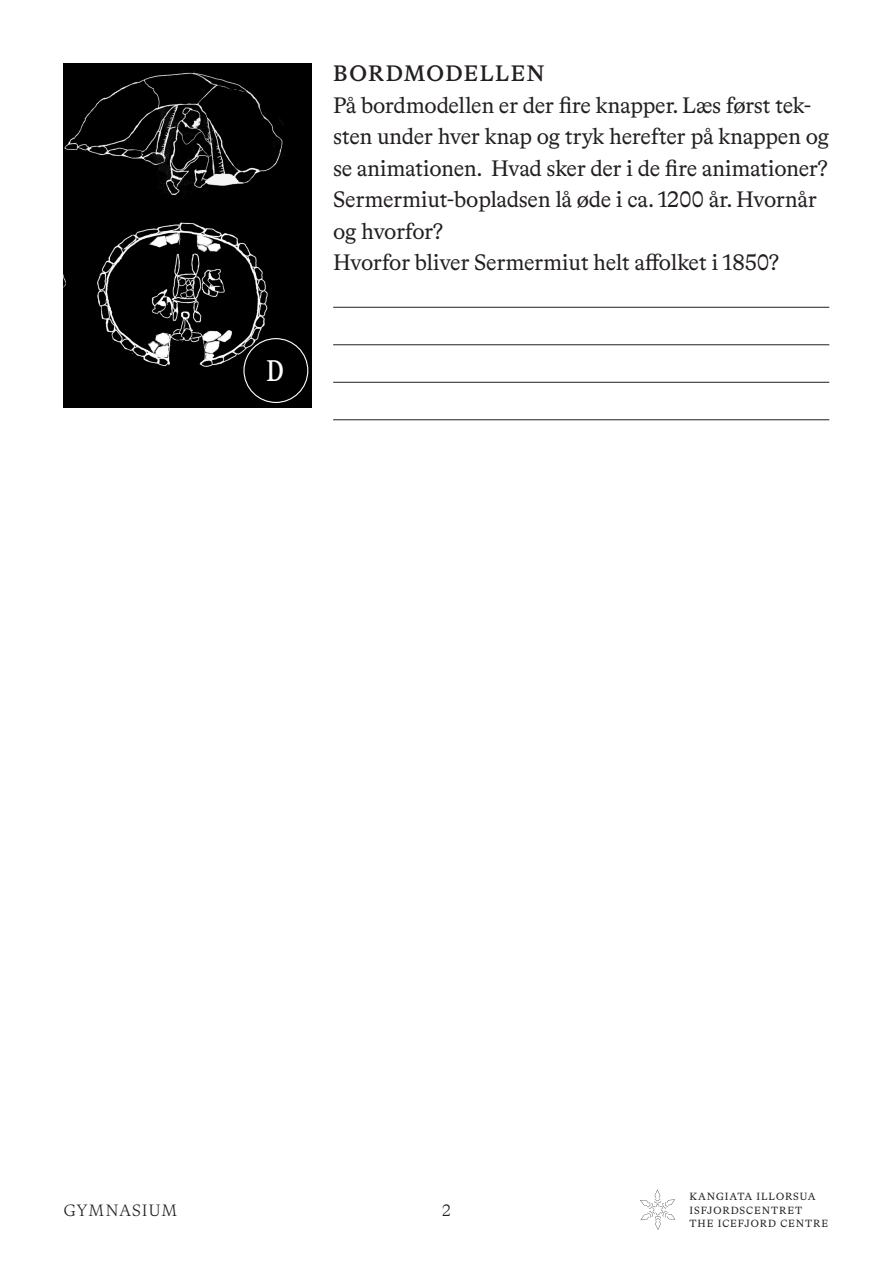
<style>
.page{position:relative;width:893px;height:1263px;background:#fff}
.page>*{position:absolute;margin:0;border:0;box-sizing:border-box;transform-origin:0 0}
.t1{font:30px "Bradford Mono LL";color:#fff}
.t2{font:22.5px/31.5px "Bradford LL";letter-spacing:-.01em;color:#231f20}
.t3{font:500 22.5px "Bradford LL";letter-spacing:.065em;color:#231f20}
.t4{font:300 16.5px "Bradford LL";letter-spacing:.06em;color:#231f20}
.t5{font:10.5px "Bradford LL";letter-spacing:.09em;color:#231f20}
</style>
<div class="page">
<hr style="left:333px;top:307px;width:496px;height:1px;background:#231f20">
<hr style="left:333px;top:344px;width:496px;height:1px;background:#231f20">
<hr style="left:333px;top:382px;width:496px;height:1px;background:#231f20">
<hr style="left:333px;top:419px;width:496px;height:1px;background:#231f20">
<svg style="left:640px;top:1189px;width:36px;height:41px"></svg>
<img style="left:64px;top:64px;width:248px;height:343px">
<div style="left:243px;top:338px;width:65px;height:65px;border:1px solid #fff;border-radius:50%"></div>
<p class="t1" style="left:266px;top:351px;width:19px">D</p>
<p class="t3" style="left:333px;top:58px;width:213px">BORDMODELLEN</p>
<p class="t2" style="left:333px;top:88px;width:497px">På bordmodellen er der fire knapper. Læs først tek&shy;sten under hver knap og tryk herefter på knappen og se animationen. Hvad sker der i de fire animationer?</p>
<p class="t2" style="left:333px;top:183px;width:485px">Sermermiut-bopladsen lå øde i ca. 1200 år. Hvornår og hvorfor?</p>
<p class="t2" style="left:333px;top:246px;width:447px">Hvorfor bliver Sermermiut helt affolket i 1850?</p>
<p class="t4" style="left:64px;top:1200px;width:115px">GYMNASIUM</p>
<p class="t4" style="left:442px;top:1200px;width:10px">2</p>
<p class="t5" style="left:689px;top:1190px;width:128px">KANGIATA ILLORSUA</p>
<p class="t5" style="left:689px;top:1203px;width:114px">ISFJORDSCENTRET</p>
<p class="t5" style="left:689px;top:1217px;width:140px">THE ICEFJORD CENTRE</p>
</div>
